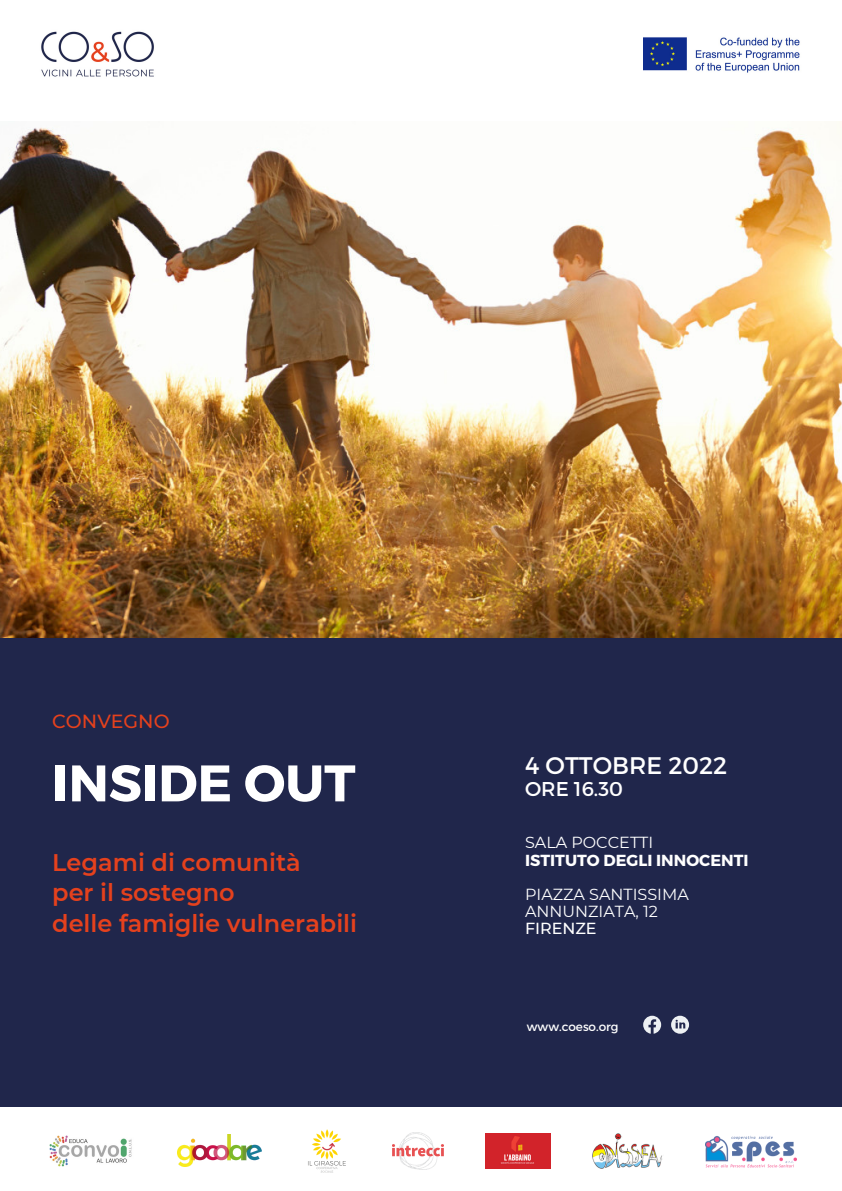
<style>
.page{position:relative;width:842px;height:1191px;background:#fff}
.page>*{position:absolute;margin:0;border:0;box-sizing:border-box;transform-origin:0 0}
.t1{font:700 51.3px "Montserrat";color:#fff}
.t2{font:600 24px/30.7px "Montserrat";color:#e5411d}
.t3{font:24px "Montserrat";color:#fff}
.t4{font:20px "Montserrat";color:#fff}
.t5{font:500 19px "Montserrat";color:#e5411d}
.t6{font:16px/17.2px "Montserrat";color:#fff}
.t7{font:700 16px "Montserrat";color:#fff}
.t8{font:500 16px "Montserrat";color:#fff}
.t9{font:12px "Montserrat";color:#fff}
</style>
<div class="page">
<div style="left:0;top:637px;width:842px;height:469px;background:#20264b"></div>
<svg style="left:643px;top:1015px;width:18px;height:18px"></svg>
<img style="left:41px;top:31px;width:113px;height:46px">
<svg style="left:671px;top:1015px;width:18px;height:18px"></svg>
<img style="left:392px;top:1132px;width:51px;height:37px">
<img style="left:643px;top:37px;width:157px;height:36px">
<img style="left:0;top:122px;width:842px;height:515px">
<img style="left:49px;top:1135px;width:83px;height:32px">
<img style="left:485px;top:1133px;width:65px;height:34px">
<img style="left:308px;top:1129px;width:38px;height:44px">
<img style="left:592px;top:1133px;width:70px;height:34px">
<img style="left:177px;top:1134px;width:84px;height:32px">
<img style="left:706px;top:1136px;width:91px;height:32px">
<p class="t5" style="left:52px;top:709px;width:119px">CONVEGNO</p>
<h1 class="t1" style="left:52px;top:749px;width:305px">INSIDE OUT</h1>
<p class="t2" style="left:52px;top:846px;width:306px">Legami di comunità<br>per il sostegno<br>delle famiglie vulnerabili</p>
<p class="t3" style="left:525px;top:749px;width:204px">4 OTTOBRE 2022</p>
<p class="t4" style="left:525px;top:775px;width:99px">ORE 16.30</p>
<p class="t6" style="left:525px;top:833px;width:130px">SALA POCCETTI</p>
<p class="t7" style="left:525px;top:849px;width:225px">ISTITUTO DEGLI INNOCENTI</p>
<p class="t6" style="left:525px;top:885px;width:165px">PIAZZA SANTISSIMA<br>ANNUNZIATA, 12</p>
<p class="t8" style="left:525px;top:918px;width:73px">FIRENZE</p>
<p class="t9" style="left:527px;top:1019px;width:93px">www.coeso.org</p>
</div>
